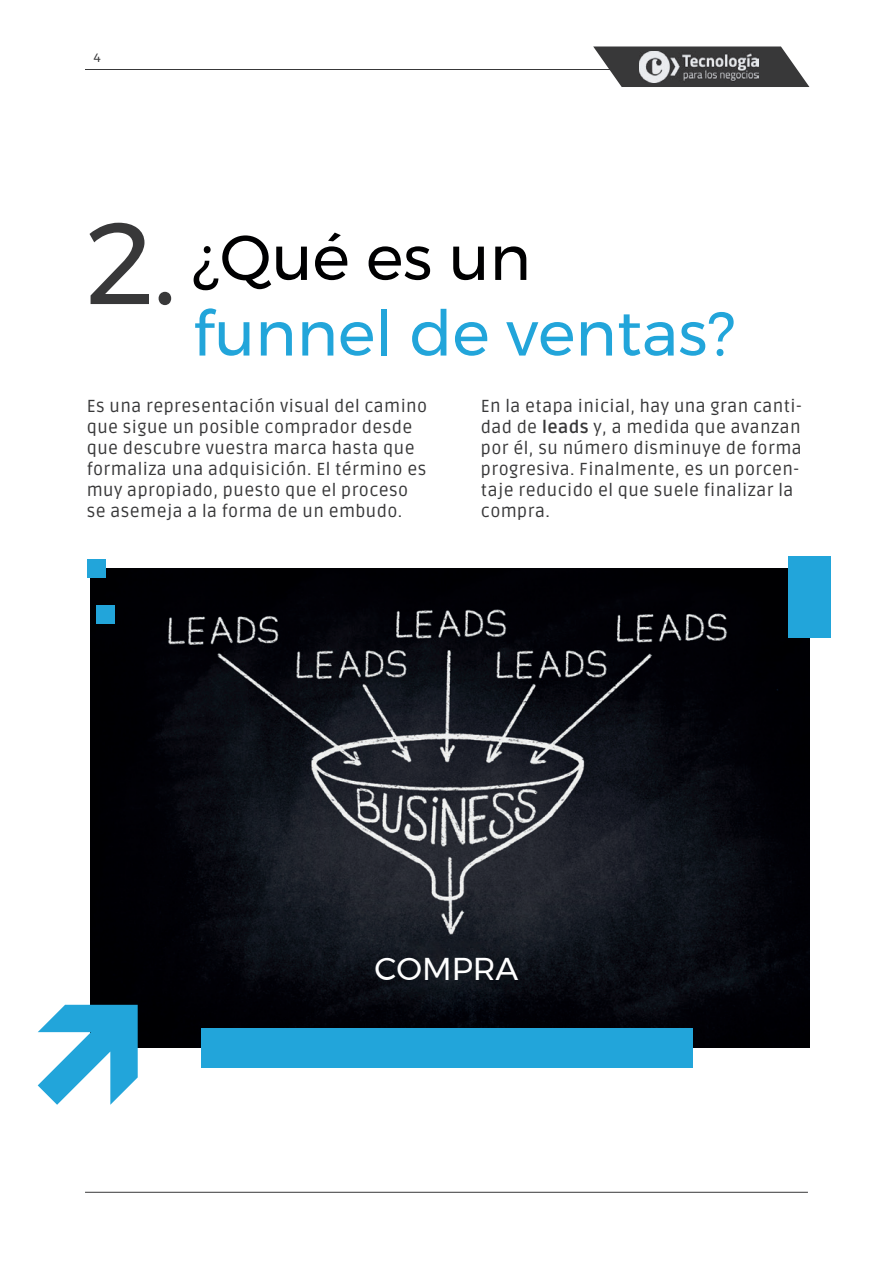
<style>
.page{position:relative;width:893px;height:1263px;background:#fff}
.page>*{position:absolute;margin:0;border:0;box-sizing:border-box;transform-origin:0 0}
.t1{font:115.5px "Montserrat";color:#383839}
.t2{font:63px "Montserrat";color:#22a5da}
.t3{font:63px "Montserrat";color:#000001}
.t4{font:31.5px "Montserrat";color:#fff}
.t5{font:17.4px/21px "Ruda";letter-spacing:.025em;color:#383839}
.t6{font:12px "Montserrat";color:#383839}
.s1{font-weight:700}
</style>
<div class="page">
<img style="left:90px;top:568px;width:719px;height:480px">
<hr style="left:85px;top:69px;width:673px;height:1px;background:#383839">
<hr style="left:85px;top:1192px;width:723px;height:1px;background:#383839">
<svg style="left:593px;top:47px;width:216px;height:40px"></svg>
<img style="left:639px;top:51px;width:119px;height:31px">
<svg style="left:38px;top:1005px;width:100px;height:100px"></svg>
<div style="left:788px;top:556px;width:43px;height:82px;background:#22a5da"></div>
<div style="left:88px;top:559px;width:18px;height:18px;background:#22a5da"></div>
<div style="left:97px;top:605px;width:18px;height:18px;background:#22a5da"></div>
<div style="left:201px;top:1028px;width:491px;height:40px;background:#22a5da"></div>
<p class="t6" style="left:94px;top:49px;width:9px">4</p>
<h1 class="t1" style="left:86px;top:175px;width:92px">2.</h1>
<h2 class="t3" style="left:193px;top:209px;width:340px">¿Qué es un</h2>
<h2 class="t2" style="left:193px;top:285px;width:543px">funnel de ventas?</h2>
<p class="t5" style="left:87px;top:396px;width:342px">Es una representación visual del camino que sigue un posible comprador desde que descubre vuestra marca hasta que formaliza una adquisición. El término es muy apropiado, puesto que el proceso se asemeja a la forma de un embudo.</p>
<p class="t5" style="left:481px;top:396px;width:322px">En la etapa inicial, hay una gran canti&shy;dad de <span class="s1">leads</span> y, a medida que avanzan por él, su número disminuye de forma progresiva. Finalmente, es un porcen&shy;taje reducido el que suele finalizar la compra.</p>
<h3 class="t4" style="left:374px;top:945px;width:145px">COMPRA</h3>
</div>
